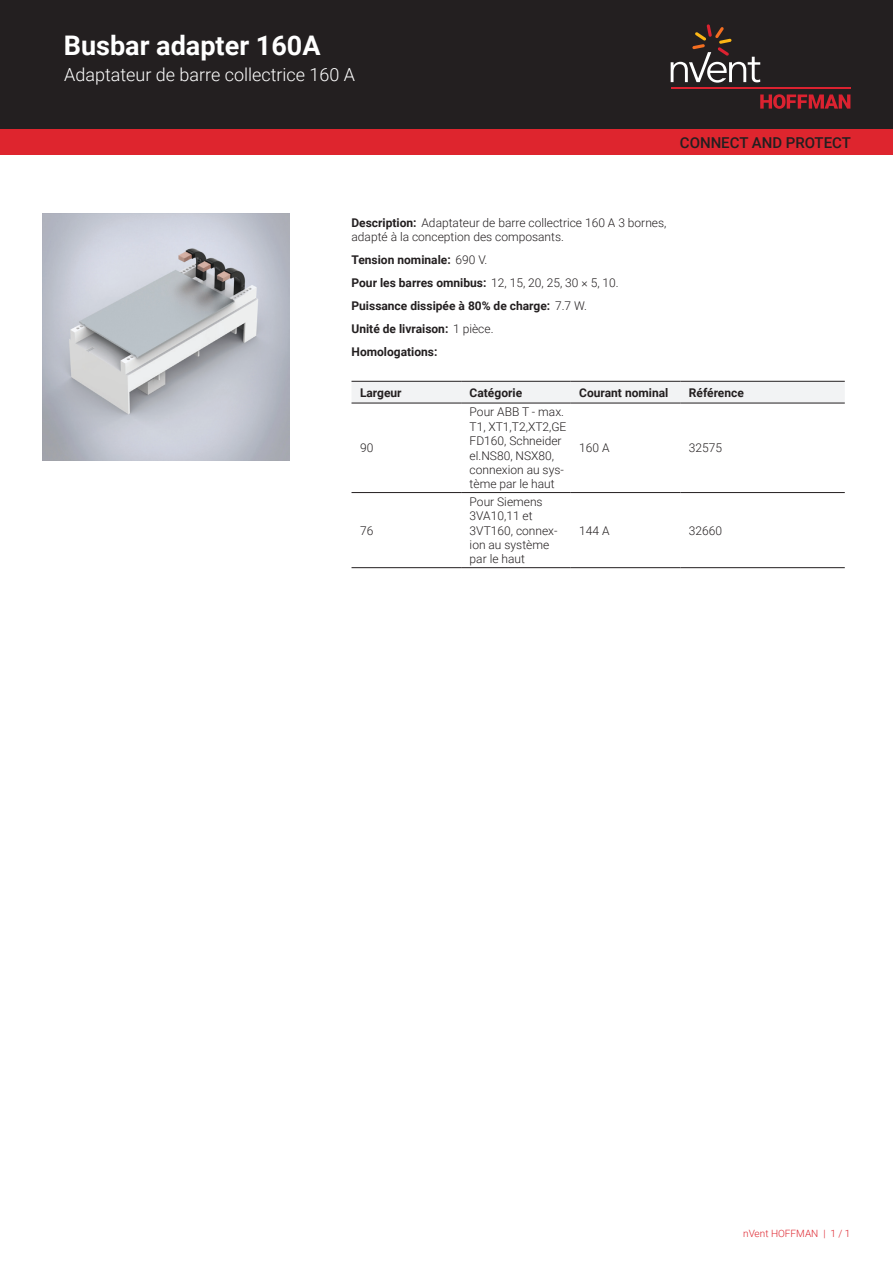
<style>
.page{position:relative;width:893px;height:1263px;background:#fff}
.page>*{position:absolute;margin:0;border:0;box-sizing:border-box;transform-origin:0 0}
.t1{font:700 27px "Roboto";color:#fff}
.t2{font:300 18px "Roboto";color:#fff}
.t3{font:500 15px "Roboto";color:#231f20}
.t4{font:300 12px/14.4px "Roboto";color:#231f20}
.t5{font:700 12px/23px "Roboto";color:#231f20}
.t6{font:300 10.05px "Roboto";color:#de252e}
.s1{font-weight:700}
.s2{font-weight:300}
</style>
<div class="page">
<div style="left:0;top:0;width:893px;height:129px;background:#231f20"></div>
<svg style="left:760px;top:94px;width:90px;height:15px"></svg>
<hr style="left:671px;top:88px;width:179px;height:1px;background:#db2230">
<svg style="left:671px;top:24px;width:89px;height:59px"></svg>
<div style="left:0;top:129px;width:893px;height:26px;background:#de252e"></div>
<div style="left:351px;top:382px;width:494px;height:21px;background:#f2f3f4"></div>
<hr style="left:351px;top:381px;width:110px;height:1px;background:#231f20">
<hr style="left:461px;top:381px;width:110px;height:1px;background:#231f20">
<hr style="left:571px;top:381px;width:109px;height:1px;background:#231f20">
<hr style="left:680px;top:381px;width:165px;height:1px;background:#231f20">
<hr style="left:351px;top:492px;width:110px;height:1px;background:#231f20">
<hr style="left:461px;top:492px;width:110px;height:1px;background:#231f20">
<hr style="left:571px;top:492px;width:109px;height:1px;background:#231f20">
<hr style="left:680px;top:492px;width:165px;height:1px;background:#231f20">
<hr style="left:351px;top:567px;width:110px;height:1px;background:#231f20">
<hr style="left:461px;top:567px;width:110px;height:1px;background:#231f20">
<hr style="left:571px;top:567px;width:109px;height:1px;background:#231f20">
<hr style="left:680px;top:567px;width:165px;height:1px;background:#231f20">
<hr style="left:351px;top:403px;width:110px;height:1px;background:#231f20">
<hr style="left:461px;top:403px;width:110px;height:1px;background:#231f20">
<hr style="left:571px;top:403px;width:109px;height:1px;background:#231f20">
<hr style="left:680px;top:403px;width:165px;height:1px;background:#231f20">
<img style="left:43px;top:213px;width:246px;height:247px">
<h1 class="t1" style="left:64px;top:27px;width:258px">Busbar adapter 160A</h1>
<h2 class="t2" style="left:64px;top:62px;width:292px">Adaptateur de barre collectrice 160 A</h2>
<p class="t3" style="left:680px;top:132px;width:173px">CONNECT AND PROTECT</p>
<p class="t4" style="left:351px;top:215px;width:316px"><span class="s1">Description:</span> Adaptateur de barre collectrice 160 A 3 bornes, adapté à la conception des composants.</p>
<p class="t5" style="left:351px;top:248px;width:269px">Tension nominale: <span class="s2">690 V.<br></span>Pour les barres omnibus: <span class="s2">12, 15, 20, 25, 30 × 5, 10.<br></span>Puissance dissipée à 80% de charge: <span class="s2">7.7 W.<br></span>Unité de livraison: <span class="s2">1 pièce.<br></span>Homologations:</p>
<p class="t5" style="left:360px;top:380px;width:43px">Largeur</p>
<p class="t5" style="left:470px;top:380px;width:54px">Catégorie</p>
<p class="t5" style="left:579px;top:380px;width:91px">Courant nominal</p>
<p class="t5" style="left:689px;top:380px;width:57px">Référence</p>
<p class="t4" style="left:360px;top:440px;width:15px">90</p>
<p class="t4" style="left:360px;top:523px;width:15px">76</p>
<p class="t4" style="left:470px;top:404px;width:98px">Pour ABB T - max.<br>T1, XT1,T2,XT2,GE<br>FD160, Schneider el.NS80, NSX80, connexion au sys&shy;tème par le haut</p>
<p class="t4" style="left:470px;top:494px;width:89px">Pour Siemens<br>3VA10,11 et<br>3VT160, connex&shy;ion au système par le haut</p>
<p class="t4" style="left:579px;top:440px;width:32px">160 A</p>
<p class="t4" style="left:689px;top:440px;width:35px">32575</p>
<p class="t4" style="left:579px;top:523px;width:32px">144 A</p>
<p class="t4" style="left:689px;top:523px;width:35px">32660</p>
<p class="t6" style="left:743px;top:1226px;width:109px">nVent HOFFMAN | 1 / 1</p>
</div>
